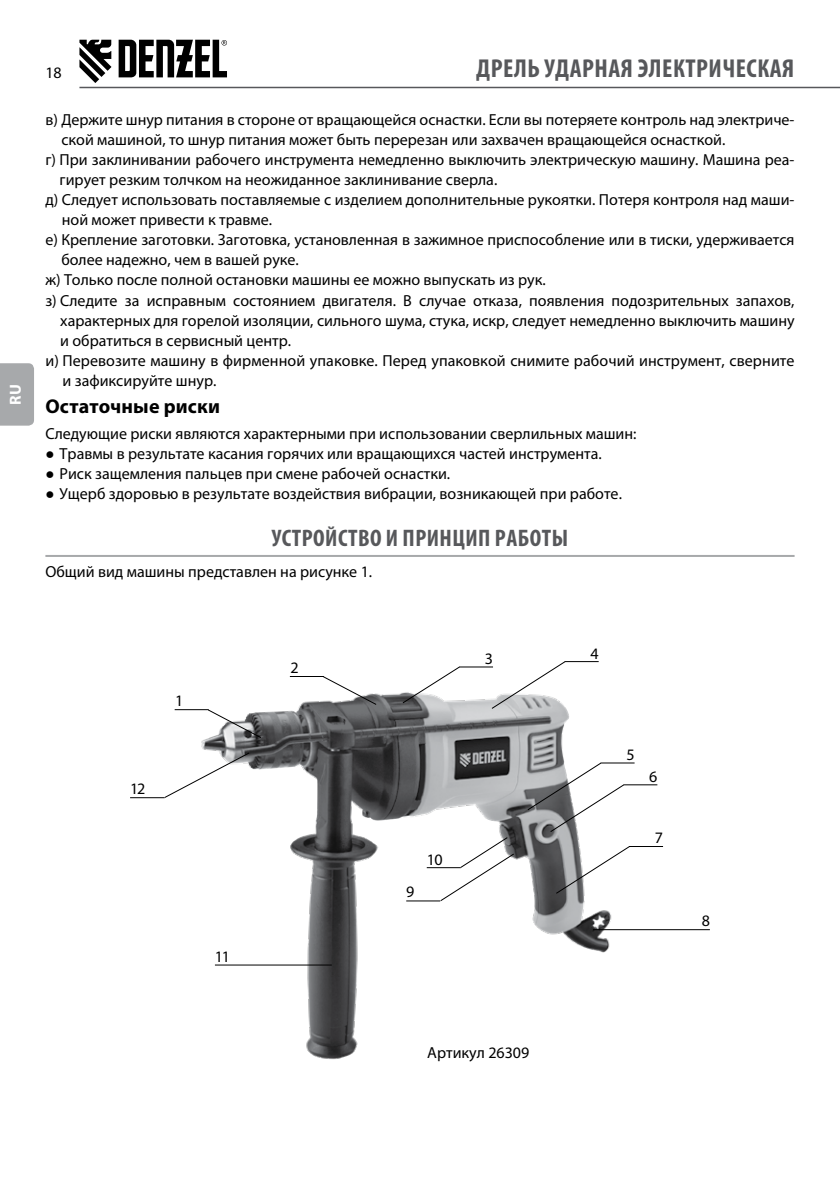
<style>
.page{position:relative;width:840px;height:1191px;background:#fff}
.page>*{position:absolute;margin:0;border:0;box-sizing:border-box;transform-origin:0 0}
.t1{font:700 condensed 26px "Myriad Pro";letter-spacing:.02em;color:#57585b}
.t2{font:700 condensed 24px "Myriad Pro";letter-spacing:.02em;color:#57585b}
.t3{font:700 20px "Myriad Pro";letter-spacing:.01em;color:#000}
.t4{font:16px "Myriad Pro";color:#000}
.t5{font:700 16px "Myriad Pro";color:#fff}
.s1{font-size:32px}
</style>
<div class="page">
<svg style="left:79px;top:40px;width:32px;height:43px"></svg>
<svg style="left:118px;top:40px;width:109px;height:37px"></svg>
<hr style="left:79px;top:87px;width:760px;height:1px;background:#57585b">
<div style="left:0;top:363px;width:34px;height:62px;background:#a7a9ab"></div>
<hr style="left:45px;top:555px;width:749px;height:2px;background:#a7a9ab">
<img style="left:199px;top:667px;width:438px;height:393px">
<svg style="left:207px;top:709px;width:54px;height:29px"></svg>
<svg style="left:322px;top:676px;width:55px;height:29px"></svg>
<svg style="left:402px;top:667px;width:58px;height:36px"></svg>
<svg style="left:491px;top:661px;width:74px;height:48px"></svg>
<svg style="left:555px;top:845px;width:74px;height:49px"></svg>
<svg style="left:439px;top:836px;width:75px;height:65px"></svg>
<svg style="left:526px;top:762px;width:98px;height:70px"></svg>
<hr style="left:174px;top:709px;width:34px;height:1px;background:#000">
<hr style="left:290px;top:676px;width:34px;height:1px;background:#000">
<hr style="left:458px;top:666px;width:34px;height:1px;background:#000">
<hr style="left:564px;top:661px;width:34px;height:1px;background:#000">
<hr style="left:623px;top:784px;width:34px;height:1px;background:#000">
<hr style="left:628px;top:846px;width:34px;height:1px;background:#000">
<hr style="left:406px;top:900px;width:34px;height:1px;background:#000">
<hr style="left:600px;top:762px;width:34px;height:1px;background:#000">
<hr style="left:130px;top:797px;width:34px;height:1px;background:#000">
<svg style="left:164px;top:752px;width:86px;height:46px"></svg>
<hr style="left:592px;top:929px;width:117px;height:1px;background:#000">
<hr style="left:215px;top:964px;width:116px;height:1px;background:#000">
<hr style="left:426px;top:867px;width:34px;height:1px;background:#000">
<p class="t5" style="left:9px;top:404px;width:22px;rotate:-90deg">RU</p>
<p class="t4" style="left:45px;top:64px;width:18px">18</p>
<h1 class="t1" style="left:476px;top:59px;width:319px">ДРЕЛЬ УДАРНАЯ ЭЛЕКТРИЧЕСКАЯ</h1>
<p class="t4" style="left:45px;top:112px;width:750px">в) Держите шнур питания в стороне от вращающейся оснастки. Если вы потеряете контроль над электриче-</p>
<p class="t4" style="left:61px;top:132px;width:665px">ской машиной, то шнур питания может быть перерезан или захвачен вращающейся оснасткой.</p>
<p class="t4" style="left:45px;top:152px;width:750px">г) При заклинивании рабочего инструмента немедленно выключить электрическую машину. Машина реа-</p>
<p class="t4" style="left:59px;top:172px;width:439px">гирует резким толчком на неожиданное заклинивание сверла.</p>
<p class="t4" style="left:45px;top:192px;width:750px">д) Следует использовать поставляемые с изделием дополнительные рукоятки. Потеря контроля над маши-</p>
<p class="t4" style="left:62px;top:212px;width:212px">ной может привести к травме.</p>
<p class="t4" style="left:45px;top:232px;width:750px">е) Крепление заготовки. Заготовка, установленная в зажимное приспособление или в тиски, удерживается</p>
<p class="t4" style="left:61px;top:252px;width:239px">более надежно, чем в вашей руке.</p>
<p class="t4" style="left:45px;top:272px;width:501px">ж) Только после полной остановки машины ее можно выпускать из рук.</p>
<p class="t4" style="left:45px;top:292px;width:750px">з) Следите за исправным состоянием двигателя. В случае отказа, появления подозрительных запахов,</p>
<p class="t4" style="left:60px;top:312px;width:735px">характерных для горелой изоляции, сильного шума, стука, искр, следует немедленно выключить машину</p>
<p class="t4" style="left:60px;top:332px;width:232px">и обратиться в сервисный центр.</p>
<p class="t4" style="left:45px;top:352px;width:750px">и) Перевозите машину в фирменной упаковке. Перед упаковкой снимите рабочий инструмент, сверните</p>
<p class="t4" style="left:62px;top:372px;width:155px">и зафиксируйте шнур.</p>
<p class="t3" style="left:45px;top:399px;width:176px">Остаточные риски</p>
<p class="t4" style="left:45px;top:426px;width:592px">Следующие риски являются характерными при использовании сверлильных машин:</p>
<p class="t4" style="left:45px;top:446px;width:557px"><span class="s1">•</span> Травмы в результате касания горячих или вращающихся частей инструмента.</p>
<p class="t4" style="left:45px;top:466px;width:406px"><span class="s1">•</span> Риск защемления пальцев при смене рабочей оснастки.</p>
<p class="t4" style="left:45px;top:486px;width:577px"><span class="s1">•</span> Ущерб здоровью в результате воздействия вибрации, возникающей при работе.</p>
<h2 class="t2" style="left:272px;top:526px;width:297px">УСТРОЙСТВО И ПРИНЦИП РАБОТЫ</h2>
<p class="t4" style="left:45px;top:564px;width:328px">Общий вид машины представлен на рисунке 1.</p>
<p class="t4" style="left:130px;top:781px;width:17px">12</p>
<p class="t4" style="left:175px;top:693px;width:10px">1</p>
<p class="t4" style="left:215px;top:948px;width:16px">11</p>
<p class="t4" style="left:290px;top:660px;width:10px">2</p>
<p class="t4" style="left:484px;top:651px;width:10px">3</p>
<p class="t4" style="left:406px;top:884px;width:10px">9</p>
<p class="t4" style="left:426px;top:851px;width:17px">10</p>
<p class="t4" style="left:590px;top:645px;width:10px">4</p>
<p class="t4" style="left:626px;top:747px;width:10px">5</p>
<p class="t4" style="left:648px;top:768px;width:10px">6</p>
<p class="t4" style="left:654px;top:830px;width:10px">7</p>
<p class="t4" style="left:701px;top:913px;width:10px">8</p>
<p class="t4" style="left:427px;top:1045px;width:104px">Артикул 26309</p>
</div>
